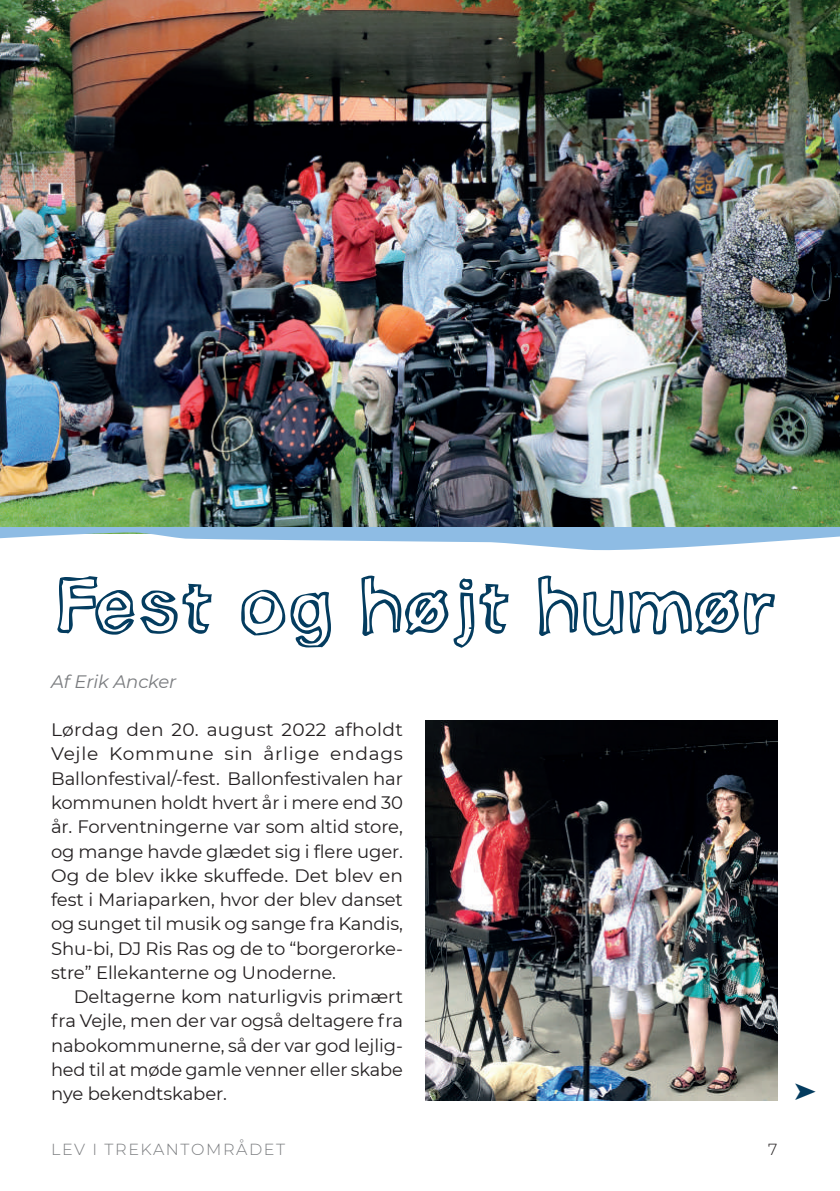
<style>
.page{position:relative;width:840px;height:1191px;background:#fff}
.page>*{position:absolute;margin:0;border:0;box-sizing:border-box;transform-origin:0 0}
.t1{font:76px "Mineru Std Outline";letter-spacing:-.015em;color:#043c5f}
.t2{font:18px/24.2px "Montserrat";letter-spacing:-.005em;color:#231f20;text-align:justify}
.t3{font:italic 18px "Montserrat";letter-spacing:-.005em;color:#7a7c7f}
.t4{font:300 16px "Montserrat";letter-spacing:.1em;color:#7a7c7f}
.t5{font:300 16px "Montserrat";color:#231f20}
</style>
<div class="page">
<img style="left:0;top:0;width:839px;height:527px">
<svg style="left:0;top:527px;width:839px;height:23px"></svg>
<img style="left:425px;top:720px;width:352px;height:380px">
<h1 class="t1" style="left:51px;top:554px;width:726px">Fest og højt humør</h1>
<p class="t3" style="left:51px;top:669px;width:127px">Af Erik Ancker</p>
<p class="t2" style="left:51px;top:717px;width:353px">Lørdag den 20. august 2022 afholdt Vejle Kommune sin årlige endags Ballonfestival/-fest. Ballonfestivalen har kommunen holdt hvert år i mere end 30 år. Forventningerne var som altid store, og mange havde glædet sig i flere uger.<br>Og de blev ikke skuffede. Det blev en fest i Mariaparken, hvor der blev danset og sunget til musik og sange fra Kandis, Shu-bi, DJ Ris Ras og de to “borgerorke&shy;stre” Ellekanterne og Unoderne.</p>
<p class="t2" style="left:51px;top:984px;width:353px;text-indent:23px">Deltagerne kom naturligvis primært fra Vejle, men der var også deltagere fra nabokommunerne, så der var god lejlig&shy;hed til at møde gamle venner eller skabe nye bekendtskaber.</p>
<p class="t4" style="left:51px;top:1138px;width:235px">LEV I TREKANTOMRÅDET</p>
<p class="t5" style="left:767px;top:1138px;width:11px">7</p>
</div>
